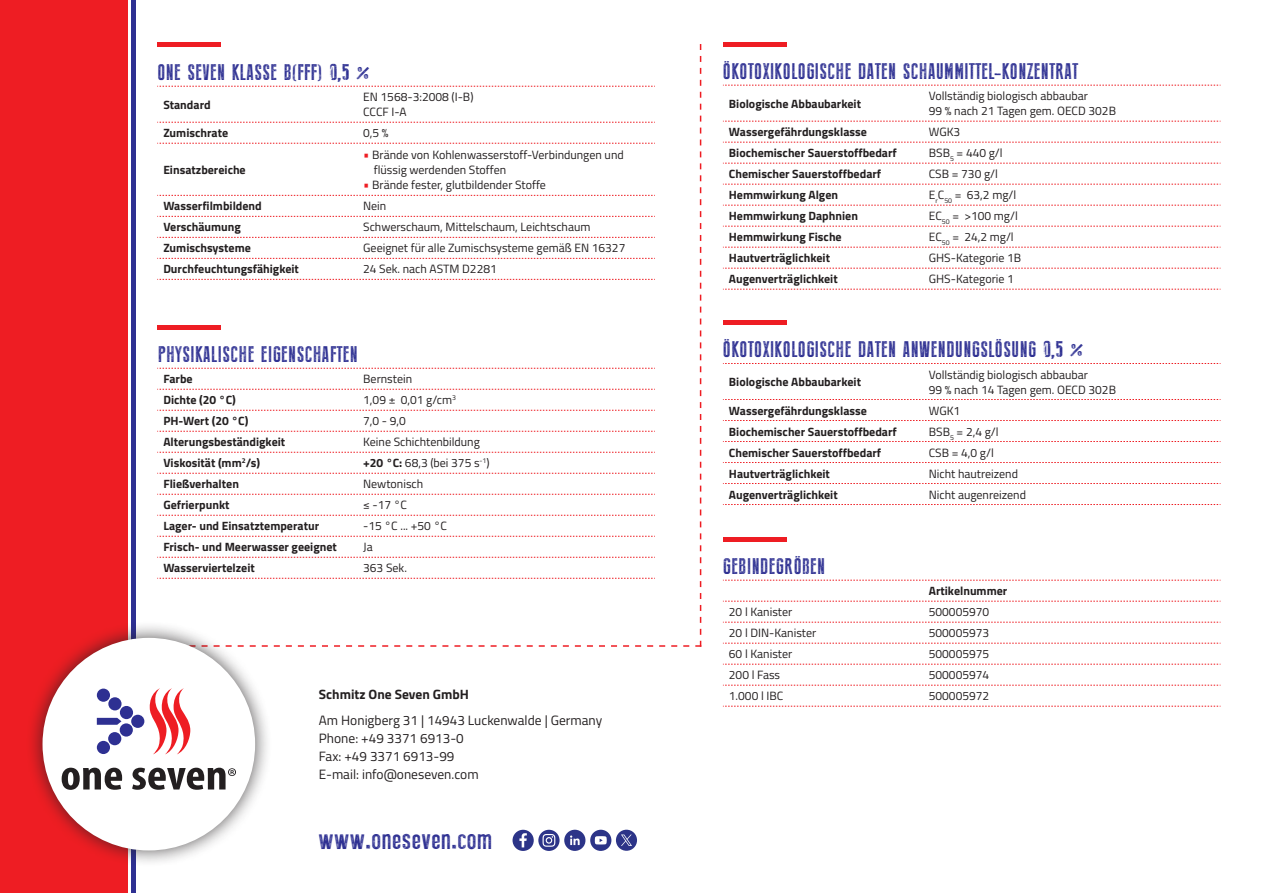
<style>
.page{position:relative;width:1263px;height:893px;background:#fff}
.page>*{position:absolute;margin:0;border:0;box-sizing:border-box;transform-origin:0 0}
.t1{font:29.1px "Press Style";letter-spacing:.045em;color:#2e3092}
.t2{font:22.5px "Press Style";letter-spacing:.03em;color:#2e3092}
.t3{font:13.5px/18px "Titillium";color:#231f20}
.t4{font:700 13.5px "Titillium";color:#231f20}
.t5{font:12px/15px "Titillium";color:#231f20}
.t6{font:700 12px "Titillium";color:#231f20}
.s1{font-size:13.5px;color:#ee1d23}
.s2{font-weight:700}
</style>
<div class="page">
<div style="left:0;top:0;width:128px;height:893px;background:#ee1d23"></div>
<hr style="left:132px;top:0;width:4px;height:893px;background:#2e3092">
<div style="left:26px;top:621px;width:246px;height:246px;background:#231f20;opacity:.75"></div>
<div style="left:43px;top:638px;width:212px;height:212px;background:#fff;border-radius:50%"></div>
<svg style="left:62px;top:768px;width:60px;height:22px"></svg>
<svg style="left:132px;top:768px;width:104px;height:22px"></svg>
<svg style="left:97px;top:718px;width:24px;height:7px"></svg>
<div style="left:97px;top:689px;width:13px;height:13px;background:#2e3092;border-radius:50%"></div>
<div style="left:108px;top:697px;width:14px;height:13px;background:#2e3092;border-radius:50%"></div>
<div style="left:120px;top:706px;width:13px;height:13px;background:#2e3092;border-radius:50%"></div>
<div style="left:131px;top:715px;width:13px;height:13px;background:#2e3092;border-radius:50%"></div>
<div style="left:120px;top:723px;width:13px;height:14px;background:#2e3092;border-radius:50%"></div>
<div style="left:108px;top:732px;width:13px;height:13px;background:#2e3092;border-radius:50%"></div>
<div style="left:97px;top:741px;width:13px;height:13px;background:#2e3092;border-radius:50%"></div>
<svg style="left:149px;top:688px;width:41px;height:66px"></svg>
<hr style="left:723px;top:43px;width:64px;height:4px;background:#ee1d23">
<hr style="left:723px;top:320px;width:64px;height:4px;background:#ee1d23">
<hr style="left:157px;top:43px;width:64px;height:4px;background:#ee1d23">
<svg style="left:157px;top:44px;width:544px;height:603px"></svg>
<hr style="left:157px;top:325px;width:64px;height:4px;background:#ee1d23">
<svg style="left:723px;top:85px;width:498px;height:1px"></svg>
<svg style="left:723px;top:142px;width:498px;height:1px"></svg>
<svg style="left:723px;top:163px;width:498px;height:1px"></svg>
<svg style="left:723px;top:184px;width:498px;height:1px"></svg>
<svg style="left:723px;top:205px;width:498px;height:1px"></svg>
<svg style="left:723px;top:226px;width:498px;height:1px"></svg>
<svg style="left:723px;top:247px;width:498px;height:1px"></svg>
<svg style="left:723px;top:268px;width:498px;height:1px"></svg>
<svg style="left:723px;top:289px;width:498px;height:1px"></svg>
<svg style="left:723px;top:121px;width:498px;height:1px"></svg>
<svg style="left:723px;top:664px;width:498px;height:1px"></svg>
<svg style="left:723px;top:685px;width:498px;height:1px"></svg>
<svg style="left:723px;top:706px;width:498px;height:1px"></svg>
<svg style="left:723px;top:643px;width:498px;height:1px"></svg>
<svg style="left:723px;top:622px;width:498px;height:1px"></svg>
<svg style="left:723px;top:580px;width:498px;height:1px"></svg>
<svg style="left:723px;top:601px;width:498px;height:1px"></svg>
<hr style="left:723px;top:537px;width:64px;height:4px;background:#ee1d23">
<svg style="left:723px;top:363px;width:498px;height:1px"></svg>
<svg style="left:723px;top:420px;width:498px;height:1px"></svg>
<svg style="left:723px;top:441px;width:498px;height:1px"></svg>
<svg style="left:723px;top:462px;width:498px;height:1px"></svg>
<svg style="left:723px;top:483px;width:498px;height:1px"></svg>
<svg style="left:723px;top:504px;width:498px;height:1px"></svg>
<svg style="left:723px;top:399px;width:498px;height:1px"></svg>
<svg style="left:512px;top:830px;width:99px;height:21px"></svg>
<div style="left:616px;top:830px;width:21px;height:21px;background:#2c3488;border-radius:50%"></div>
<svg style="left:621px;top:834px;width:11px;height:12px"></svg>
<h2 class="t2" style="left:157px;top:60px;width:213px">ONE SEVEN KLASSE B(FFF) 0,5 %</h2>
<p class="t6" style="left:163px;top:95px;width:49px">Standard</p>
<p class="t5" style="left:363px;top:89px;width:112px">EN 1568-3:2008 (I-B)<br>CCCF I-A</p>
<p class="t6" style="left:163px;top:124px;width:66px">Zumischrate</p>
<p class="t5" style="left:363px;top:125px;width:27px">0,5 %</p>
<p class="t6" style="left:163px;top:160px;width:84px">Einsatzbereiche</p>
<p class="t5" style="left:374px;top:147px;width:251px;text-indent:-11px"><span class="s1">•</span> Brände von Kohlenwasserstoff-Verbindungen und flüssig werdenden Stoffen</p>
<p class="t5" style="left:363px;top:177px;width:184px"><span class="s1">•</span> Brände fester, glutbildender Stoffe</p>
<p class="t6" style="left:163px;top:197px;width:100px">Wasserfilmbildend</p>
<p class="t5" style="left:363px;top:198px;width:25px">Nein</p>
<p class="t6" style="left:163px;top:218px;width:79px">Verschäumung</p>
<p class="t5" style="left:363px;top:219px;width:229px">Schwerschaum, Mittelschaum, Leichtschaum</p>
<p class="t6" style="left:163px;top:239px;width:89px">Zumischsysteme</p>
<p class="t5" style="left:363px;top:240px;width:264px">Geeignet für alle Zumischsysteme gemäß EN 16327</p>
<p class="t6" style="left:163px;top:260px;width:137px">Durchfeuchtungsfähigkeit</p>
<p class="t5" style="left:363px;top:261px;width:135px">24 Sek. nach ASTM D2281</p>
<h2 class="t2" style="left:157px;top:342px;width:202px">PHYSIKALISCHE EIGENSCHAFTEN</h2>
<p class="t6" style="left:163px;top:370px;width:31px">Farbe</p>
<p class="t5" style="left:363px;top:371px;width:50px">Bernstein</p>
<p class="t6" style="left:163px;top:391px;width:74px">Dichte (20 °C)</p>
<p class="t5" style="left:363px;top:392px;width:94px">1,09 ± 0,01 g/cm<sup>3</sup></p>
<p class="t6" style="left:163px;top:412px;width:87px">PH-Wert (20 °C)</p>
<p class="t5" style="left:363px;top:413px;width:44px">7,0 - 9,0</p>
<p class="t6" style="left:163px;top:433px;width:123px">Alterungsbeständigkeit</p>
<p class="t5" style="left:363px;top:434px;width:118px">Keine Schichtenbildung</p>
<p class="t6" style="left:163px;top:454px;width:98px">Viskosität (mm<sup>2</sup>/s)</p>
<p class="t5" style="left:363px;top:455px;width:128px"><span class="s2">+20 °C:</span> 68,3 (bei 375 s<sup>-1</sup>)</p>
<p class="t6" style="left:163px;top:475px;width:77px">Fließverhalten</p>
<p class="t5" style="left:363px;top:476px;width:62px">Newtonisch</p>
<p class="t6" style="left:163px;top:496px;width:68px">Gefrierpunkt</p>
<p class="t5" style="left:363px;top:497px;width:45px">≤ -17 °C</p>
<p class="t6" style="left:163px;top:517px;width:157px">Lager- und Einsatztemperatur</p>
<p class="t5" style="left:363px;top:518px;width:85px">-15 °C ... +50 °C</p>
<p class="t6" style="left:163px;top:538px;width:175px">Frisch- und Meerwasser geeignet</p>
<p class="t5" style="left:363px;top:539px;width:11px">Ja</p>
<p class="t6" style="left:163px;top:559px;width:93px">Wasserviertelzeit</p>
<p class="t5" style="left:363px;top:560px;width:45px">363 Sek.</p>
<p class="t4" style="left:319px;top:684px;width:151px">Schmitz One Seven GmbH</p>
<p class="t3" style="left:319px;top:711px;width:285px">Am Honigberg 31 | 14943 Luckenwalde | Germany<br>Phone: +49 3371 6913-0<br>Fax: +49 3371 6913-99<br>E-mail: info@oneseven.com</p>
<h1 class="t1" style="left:319px;top:823px;width:174px">www.oneseven.com</h1>
<h2 class="t2" style="left:723px;top:59px;width:357px">ÖKOTOXIKOLOGISCHE DATEN SCHAUMMITTEL-KONZENTRAT</h2>
<p class="t6" style="left:729px;top:94px;width:134px">Biologische Abbaubarkeit</p>
<p class="t5" style="left:929px;top:88px;width:189px">Vollständig biologisch abbaubar<br>99 % nach 21 Tagen gem. OECD 302B</p>
<p class="t6" style="left:729px;top:123px;width:140px">Wassergefährdungsklasse</p>
<p class="t5" style="left:929px;top:124px;width:33px">WGK3</p>
<p class="t6" style="left:729px;top:144px;width:169px">Biochemischer Sauerstoffbedarf</p>
<p class="t5" style="left:929px;top:145px;width:75px">BSB<sub>5</sub> = 440 g/l</p>
<p class="t6" style="left:729px;top:165px;width:154px">Chemischer Sauerstoffbedarf</p>
<p class="t5" style="left:929px;top:166px;width:71px">CSB = 730 g/l</p>
<p class="t6" style="left:729px;top:186px;width:111px">Hemmwirkung Algen</p>
<p class="t5" style="left:929px;top:187px;width:89px">E<sub>r</sub>C<sub>50</sub> = 63,2 mg/l</p>
<p class="t6" style="left:729px;top:207px;width:131px">Hemmwirkung Daphnien</p>
<p class="t5" style="left:929px;top:208px;width:90px">EC<sub>50</sub> = &gt;100 mg/l</p>
<p class="t6" style="left:729px;top:228px;width:114px">Hemmwirkung Fische</p>
<p class="t5" style="left:929px;top:229px;width:86px">EC<sub>50</sub> = 24,2 mg/l</p>
<p class="t6" style="left:729px;top:249px;width:103px">Hautverträglichkeit</p>
<p class="t5" style="left:929px;top:250px;width:94px">GHS-Kategorie 1B</p>
<p class="t6" style="left:729px;top:270px;width:110px">Augenverträglichkeit</p>
<p class="t5" style="left:929px;top:271px;width:87px">GHS-Kategorie 1</p>
<h2 class="t2" style="left:723px;top:338px;width:361px">ÖKOTOXIKOLOGISCHE DATEN ANWENDUNGSLÖSUNG 0,5 %</h2>
<p class="t6" style="left:729px;top:373px;width:134px">Biologische Abbaubarkeit</p>
<p class="t5" style="left:929px;top:366px;width:189px">Vollständig biologisch abbaubar<br>99 % nach 14 Tagen gem. OECD 302B</p>
<p class="t6" style="left:729px;top:401px;width:140px">Wassergefährdungsklasse</p>
<p class="t5" style="left:929px;top:402px;width:33px">WGK1</p>
<p class="t6" style="left:729px;top:422px;width:169px">Biochemischer Sauerstoffbedarf</p>
<p class="t5" style="left:929px;top:423px;width:71px">BSB<sub>5</sub> = 2,4 g/l</p>
<p class="t6" style="left:729px;top:443px;width:154px">Chemischer Sauerstoffbedarf</p>
<p class="t5" style="left:929px;top:444px;width:67px">CSB = 4,0 g/l</p>
<p class="t6" style="left:729px;top:464px;width:103px">Hautverträglichkeit</p>
<p class="t5" style="left:929px;top:465px;width:91px">Nicht hautreizend</p>
<p class="t6" style="left:729px;top:485px;width:110px">Augenverträglichkeit</p>
<p class="t5" style="left:929px;top:486px;width:99px">Nicht augenreizend</p>
<h2 class="t2" style="left:723px;top:554px;width:104px">GEBINDEGRÖßEN</h2>
<p class="t6" style="left:929px;top:582px;width:80px">Artikelnummer</p>
<p class="t5" style="left:729px;top:604px;width:65px">20 l Kanister</p>
<p class="t5" style="left:929px;top:604px;width:62px">500005970</p>
<p class="t5" style="left:729px;top:625px;width:89px">20 l DIN-Kanister</p>
<p class="t5" style="left:929px;top:625px;width:62px">500005973</p>
<p class="t5" style="left:729px;top:646px;width:65px">60 l Kanister</p>
<p class="t5" style="left:929px;top:646px;width:62px">500005975</p>
<p class="t5" style="left:729px;top:667px;width:53px">200 l Fass</p>
<p class="t5" style="left:929px;top:667px;width:62px">500005974</p>
<p class="t5" style="left:729px;top:688px;width:56px">1.000 l IBC</p>
<p class="t5" style="left:929px;top:688px;width:62px">500005972</p>
</div>
